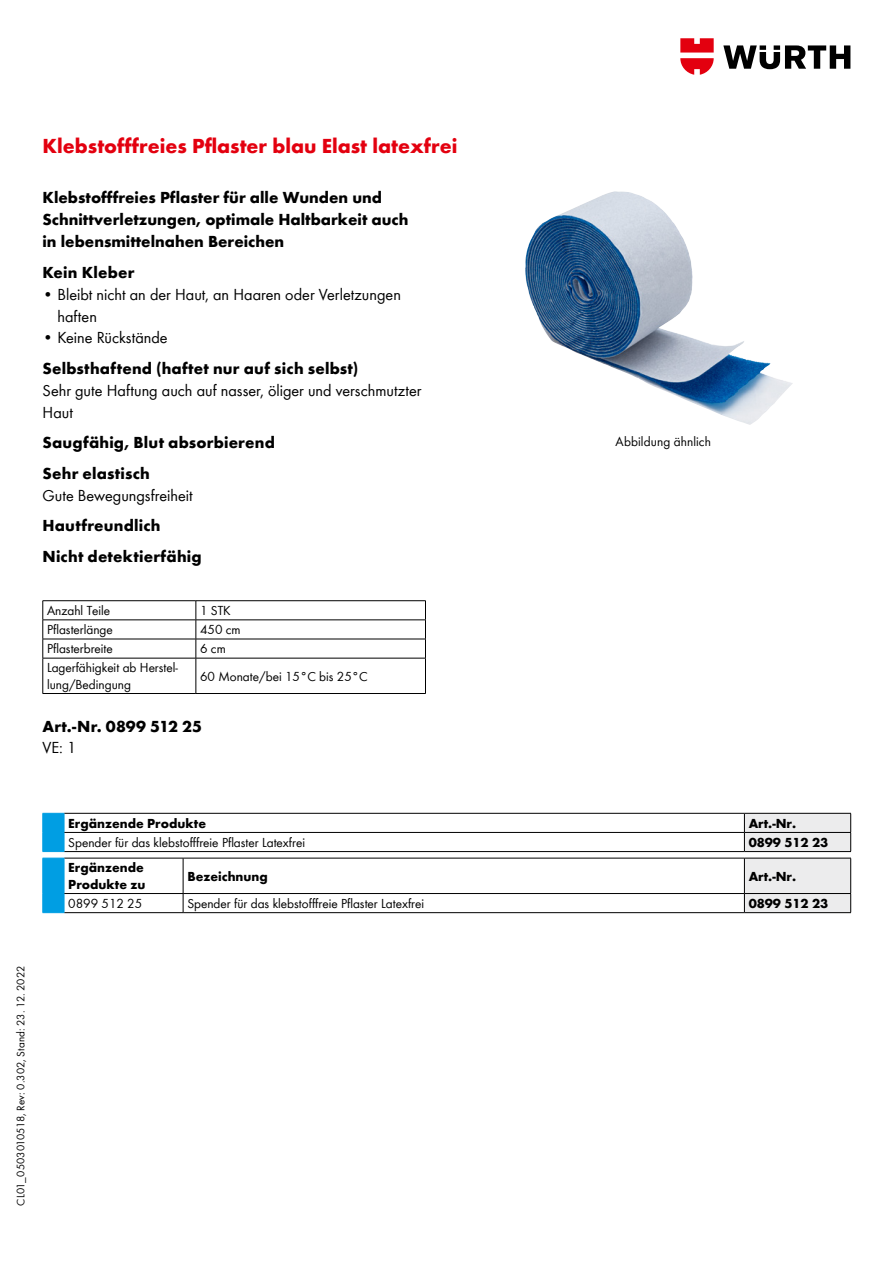
<style>
.page{position:relative;width:893px;height:1263px;background:#fff}
.page>*{position:absolute;margin:0;border:0;box-sizing:border-box;transform-origin:0 0}
.t1{font:700 21px "Wuerth Global";color:#e3000f}
.t2{font:700 16.5px/21.8px "Wuerth Global";color:#000}
.t3{font:16.5px/21.8px "Wuerth Global";color:#000}
.t4{font:13.5px/17px "Wuerth Global";color:#000}
.t5{font:700 13.5px/17px "Wuerth Global";color:#000}
.t6{font:11.25px "Wuerth Global";letter-spacing:.005em;color:#000}
</style>
<div class="page">
<svg style="left:723px;top:45px;width:127px;height:24px"></svg>
<svg style="left:680px;top:38px;width:34px;height:37px"></svg>
<hr style="left:43px;top:600px;width:153px;height:1px;background:#000">
<hr style="left:196px;top:600px;width:230px;height:1px;background:#000">
<hr style="left:43px;top:620px;width:153px;height:1px;background:#000">
<hr style="left:196px;top:620px;width:230px;height:1px;background:#000">
<hr style="left:43px;top:639px;width:153px;height:1px;background:#000">
<svg style="left:43px;top:601px;width:1px;height:57px"></svg>
<hr style="left:196px;top:639px;width:230px;height:1px;background:#000">
<svg style="left:196px;top:601px;width:1px;height:57px"></svg>
<svg style="left:425px;top:601px;width:1px;height:57px"></svg>
<hr style="left:43px;top:658px;width:153px;height:1px;background:#000">
<hr style="left:43px;top:658px;width:1px;height:35px;background:#000">
<hr style="left:43px;top:693px;width:153px;height:1px;background:#000">
<hr style="left:196px;top:658px;width:230px;height:1px;background:#000">
<hr style="left:196px;top:658px;width:1px;height:35px;background:#000">
<hr style="left:425px;top:658px;width:1px;height:35px;background:#000">
<hr style="left:196px;top:693px;width:230px;height:1px;background:#000">
<hr style="left:64px;top:813px;width:680px;height:1px;background:#000">
<hr style="left:64px;top:832px;width:680px;height:1px;background:#000">
<hr style="left:64px;top:851px;width:680px;height:1px;background:#000">
<svg style="left:43px;top:813px;width:22px;height:39px"></svg>
<svg style="left:744px;top:813px;width:107px;height:38px;background:#ddddde"></svg>
<hr style="left:744px;top:851px;width:107px;height:1px;background:#000">
<hr style="left:64px;top:858px;width:119px;height:1px;background:#000">
<hr style="left:183px;top:858px;width:561px;height:1px;background:#000">
<hr style="left:183px;top:858px;width:1px;height:35px;background:#000">
<hr style="left:64px;top:893px;width:119px;height:1px;background:#000">
<hr style="left:64px;top:912px;width:119px;height:1px;background:#000">
<svg style="left:43px;top:858px;width:22px;height:55px"></svg>
<hr style="left:183px;top:893px;width:561px;height:1px;background:#000">
<svg style="left:183px;top:894px;width:1px;height:18px"></svg>
<hr style="left:183px;top:912px;width:561px;height:1px;background:#000">
<div style="left:744px;top:858px;width:107px;height:54px;background:#ececed"></div>
<hr style="left:744px;top:912px;width:107px;height:1px;background:#000">
<img style="left:525px;top:192px;width:234px;height:233px">
<p class="t1" style="left:43px;top:134px;width:416px">Klebstofffreies Pflaster blau Elast latexfrei</p>
<p class="t2" style="left:43px;top:187px;width:367px">Klebstofffreies Pflaster für alle Wunden und<br>Schnittverletzungen, optimale Haltbarkeit auch in lebensmittelnahen Bereichen</p>
<p class="t2" style="left:43px;top:262px;width:93px">Kein Kleber</p>
<p class="t3" style="left:57px;top:283px;width:345px;text-indent:-15px">• Bleibt nicht an der Haut, an Haaren oder Verletzungen haften</p>
<p class="t3" style="left:43px;top:327px;width:127px">• Keine Rückstände</p>
<p class="t2" style="left:43px;top:357px;width:317px">Selbsthaftend (haftet nur auf sich selbst)</p>
<p class="t3" style="left:43px;top:379px;width:381px">Sehr gute Haftung auch auf nasser, öliger und verschmutzter<br>Haut</p>
<p class="t2" style="left:43px;top:427px;width:234px;line-height:30.8px">Saugfähig, Blut absorbierend<br>Sehr elastisch</p>
<p class="t3" style="left:43px;top:484px;width:152px">Gute Bewegungsfreiheit</p>
<p class="t2" style="left:43px;top:510px;width:161px;line-height:30.8px">Hautfreundlich<br>Nicht detektierfähig</p>
<p class="t4" style="left:47px;top:602px;width:65px">Anzahl Teile</p>
<p class="t4" style="left:200px;top:602px;width:32px">1 STK</p>
<p class="t4" style="left:47px;top:621px;width:67px">Pflasterlänge</p>
<p class="t4" style="left:200px;top:621px;width:42px">450 cm</p>
<p class="t4" style="left:47px;top:640px;width:67px">Pflasterbreite</p>
<p class="t4" style="left:200px;top:640px;width:27px">6 cm</p>
<p class="t4" style="left:47px;top:659px;width:132px">Lagerfähigkeit ab Herstel&shy;lung/Bedingung</p>
<p class="t4" style="left:200px;top:668px;width:169px">60 Monate/bei 15°C bis 25°C</p>
<p class="t2" style="left:43px;top:716px;width:161px">Art.-Nr. 0899 512 25</p>
<p class="t3" style="left:43px;top:736px;width:35px">VE: 1</p>
<p class="t4" style="left:616px;top:432px;width:97px">Abbildung ähnlich</p>
<p class="t6" style="left:14px;top:1205px;width:241px;rotate:-90deg">CL01_0503010518, Rev: 0.302, Stand: 23. 12. 2022</p>
<p class="t5" style="left:68px;top:815px;width:139px">Ergänzende Produkte</p>
<p class="t5" style="left:749px;top:815px;width:49px">Art.-Nr.</p>
<p class="t4" style="left:68px;top:834px;width:238px">Spender für das klebstofffreie Pflaster Latexfrei</p>
<p class="t5" style="left:749px;top:834px;width:81px">0899 512 23</p>
<p class="t5" style="left:68px;top:859px;width:79px">Ergänzende<br>Produkte zu</p>
<p class="t5" style="left:187px;top:868px;width:82px">Bezeichnung</p>
<p class="t5" style="left:749px;top:868px;width:49px">Art.-Nr.</p>
<p class="t4" style="left:68px;top:895px;width:75px">0899 512 25</p>
<p class="t4" style="left:187px;top:895px;width:238px">Spender für das klebstofffreie Pflaster Latexfrei</p>
<p class="t5" style="left:749px;top:895px;width:81px">0899 512 23</p>
</div>
